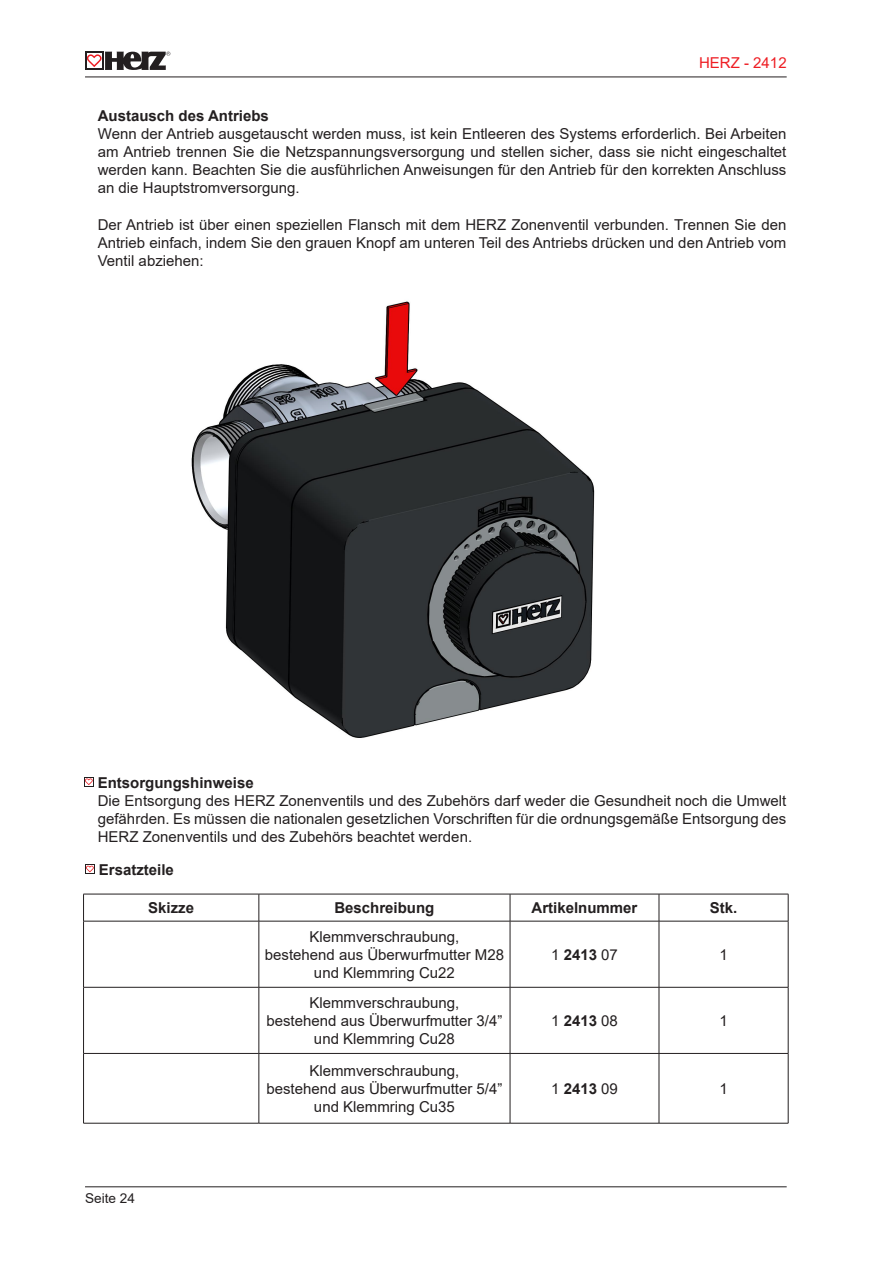
<style>
.page{position:relative;width:893px;height:1263px;background:#fff}
.page>*{position:absolute;margin:0;border:0;box-sizing:border-box;transform-origin:0 0}
.t1{font:15px/18px "Arial";color:#231f20;text-align:justify}
.t2{font:700 15px "Arial";color:#231f20}
.t3{font:15px "Arial";color:#ee1d23}
.t4{font:13.5px/15px "Arial";color:#231f20}
.t5{font:700 13.5px "Arial";color:#231f20}
.s1{font-weight:400}
</style>
<div class="page">
<svg style="left:85px;top:52px;width:85px;height:18px"></svg>
<hr style="left:85px;top:77px;width:702px;height:1px;background:#231f20">
<hr style="left:85px;top:1186px;width:702px;height:1px;background:#231f20">
<svg style="left:84px;top:777px;width:10px;height:10px"></svg>
<img style="left:191px;top:301px;width:404px;height:437px">
<svg style="left:85px;top:864px;width:10px;height:10px"></svg>
<hr style="left:83px;top:894px;width:176px;height:1px;background:#231f20">
<svg style="left:83px;top:894px;width:1px;height:27px"></svg>
<hr style="left:259px;top:894px;width:251px;height:1px;background:#231f20">
<svg style="left:259px;top:894px;width:1px;height:27px"></svg>
<hr style="left:510px;top:894px;width:149px;height:1px;background:#231f20">
<svg style="left:510px;top:894px;width:1px;height:27px"></svg>
<hr style="left:659px;top:894px;width:129px;height:1px;background:#231f20">
<svg style="left:659px;top:894px;width:1px;height:27px"></svg>
<svg style="left:788px;top:894px;width:1px;height:27px"></svg>
<hr style="left:83px;top:921px;width:176px;height:1px;background:#231f20">
<hr style="left:83px;top:921px;width:1px;height:66px;background:#231f20">
<hr style="left:259px;top:921px;width:251px;height:1px;background:#231f20">
<hr style="left:259px;top:921px;width:1px;height:66px;background:#231f20">
<hr style="left:510px;top:921px;width:149px;height:1px;background:#231f20">
<hr style="left:510px;top:921px;width:1px;height:66px;background:#231f20">
<hr style="left:659px;top:921px;width:129px;height:1px;background:#231f20">
<hr style="left:659px;top:921px;width:1px;height:66px;background:#231f20">
<hr style="left:788px;top:921px;width:1px;height:66px;background:#231f20">
<hr style="left:83px;top:987px;width:176px;height:1px;background:#231f20">
<hr style="left:83px;top:987px;width:1px;height:66px;background:#231f20">
<hr style="left:259px;top:987px;width:251px;height:1px;background:#231f20">
<hr style="left:259px;top:987px;width:1px;height:66px;background:#231f20">
<hr style="left:510px;top:987px;width:149px;height:1px;background:#231f20">
<hr style="left:510px;top:987px;width:1px;height:66px;background:#231f20">
<hr style="left:659px;top:987px;width:129px;height:1px;background:#231f20">
<hr style="left:659px;top:987px;width:1px;height:66px;background:#231f20">
<hr style="left:788px;top:987px;width:1px;height:66px;background:#231f20">
<hr style="left:83px;top:1053px;width:176px;height:1px;background:#231f20">
<hr style="left:83px;top:1053px;width:1px;height:70px;background:#231f20">
<hr style="left:259px;top:1053px;width:251px;height:1px;background:#231f20">
<hr style="left:259px;top:1053px;width:1px;height:70px;background:#231f20">
<hr style="left:510px;top:1053px;width:149px;height:1px;background:#231f20">
<hr style="left:510px;top:1053px;width:1px;height:70px;background:#231f20">
<hr style="left:659px;top:1053px;width:129px;height:1px;background:#231f20">
<hr style="left:659px;top:1053px;width:1px;height:70px;background:#231f20">
<hr style="left:788px;top:1053px;width:1px;height:70px;background:#231f20">
<hr style="left:83px;top:1123px;width:176px;height:1px;background:#231f20">
<hr style="left:259px;top:1123px;width:251px;height:1px;background:#231f20">
<hr style="left:510px;top:1123px;width:149px;height:1px;background:#231f20">
<hr style="left:659px;top:1123px;width:129px;height:1px;background:#231f20">
<p class="t3" style="left:699px;top:53px;width:89px">HERZ - 2412</p>
<p class="t2" style="left:98px;top:106px;width:173px">Austausch des Antriebs</p>
<p class="t1" style="left:98px;top:125px;width:690px">Wenn der Antrieb ausgetauscht werden muss, ist kein Entleeren des Systems erforderlich. Bei Arbeiten am Antrieb trennen Sie die Netzspannungsversorgung und stellen sicher, dass sie nicht eingeschaltet werden kann. Beachten Sie die ausführlichen Anweisungen für den Antrieb für den korrekten Anschluss an die Hauptstromversorgung.</p>
<p class="t1" style="left:98px;top:215px;width:690px">Der Antrieb ist über einen speziellen Flansch mit dem HERZ Zonenventil verbunden. Trennen Sie den Antrieb einfach, indem Sie den grauen Knopf am unteren Teil des Antriebs drücken und den Antrieb vom Ventil abziehen:</p>
<p class="t5" style="left:104px;top:156px;width:189px">Replacing the motor actuator</p>
<p class="t4" style="left:104px;top:218px;width:690px">electrical supply.<br>The actuator is latched to the HERZ Zone valve via special flange. Disconnect the actuator simply by pressing the</p>
<p class="t2" style="left:98px;top:772px;width:157px">Entsorgungshinweise</p>
<p class="t1" style="left:98px;top:791px;width:690px">Die Entsorgung des HERZ Zonenventils und des Zubehörs darf weder die Gesundheit noch die Umwelt gefährden. Es müssen die nationalen gesetzlichen Vorschriften für die ordnungsgemäße Entsorgung des HERZ Zonenventils und des Zubehörs beachtet werden.</p>
<p class="t5" style="left:125px;top:784px;width:139px">Disposal instructions</p>
<p class="t4" style="left:125px;top:816px;width:552px">regulations for the proper disposal of the HERZ Zone valve accessories have to be followed.</p>
<p class="t2" style="left:99px;top:859px;width:77px">Ersatzteile</p>
<p class="t2" style="left:148px;top:897px;width:47px">Skizze</p>
<p class="t2" style="left:334px;top:897px;width:102px">Beschreibung</p>
<p class="t2" style="left:532px;top:897px;width:107px">Artikelnummer</p>
<p class="t2" style="left:710px;top:897px;width:29px">Stk.</p>
<p class="t1" style="left:309px;top:927px;width:152px">Klemmverschraubung,</p>
<p class="t1" style="left:265px;top:945px;width:241px;text-align:center">bestehend aus Überwurfmutter M28 und Klemmring Cu22</p>
<p class="t2" style="left:551px;top:944px;width:68px"><span class="s1">1</span> 2413 <span class="s1">07</span></p>
<p class="t1" style="left:719px;top:945px;width:10px">1</p>
<p class="t1" style="left:309px;top:993px;width:152px">Klemmverschraubung,</p>
<p class="t1" style="left:266px;top:1011px;width:237px;text-align:center">bestehend aus Überwurfmutter 3/4” und Klemmring Cu28</p>
<p class="t2" style="left:551px;top:1010px;width:68px"><span class="s1">1</span> 2413 <span class="s1">08</span></p>
<p class="t1" style="left:719px;top:1011px;width:10px">1</p>
<p class="t1" style="left:309px;top:1061px;width:152px">Klemmverschraubung,</p>
<p class="t1" style="left:266px;top:1079px;width:237px;text-align:center">bestehend aus Überwurfmutter 5/4” und Klemmring Cu35</p>
<p class="t2" style="left:551px;top:1078px;width:68px"><span class="s1">1</span> 2413 <span class="s1">09</span></p>
<p class="t1" style="left:719px;top:1079px;width:10px">1</p>
<p class="t4" style="left:85px;top:1190px;width:52px">Seite 24</p>
</div>
